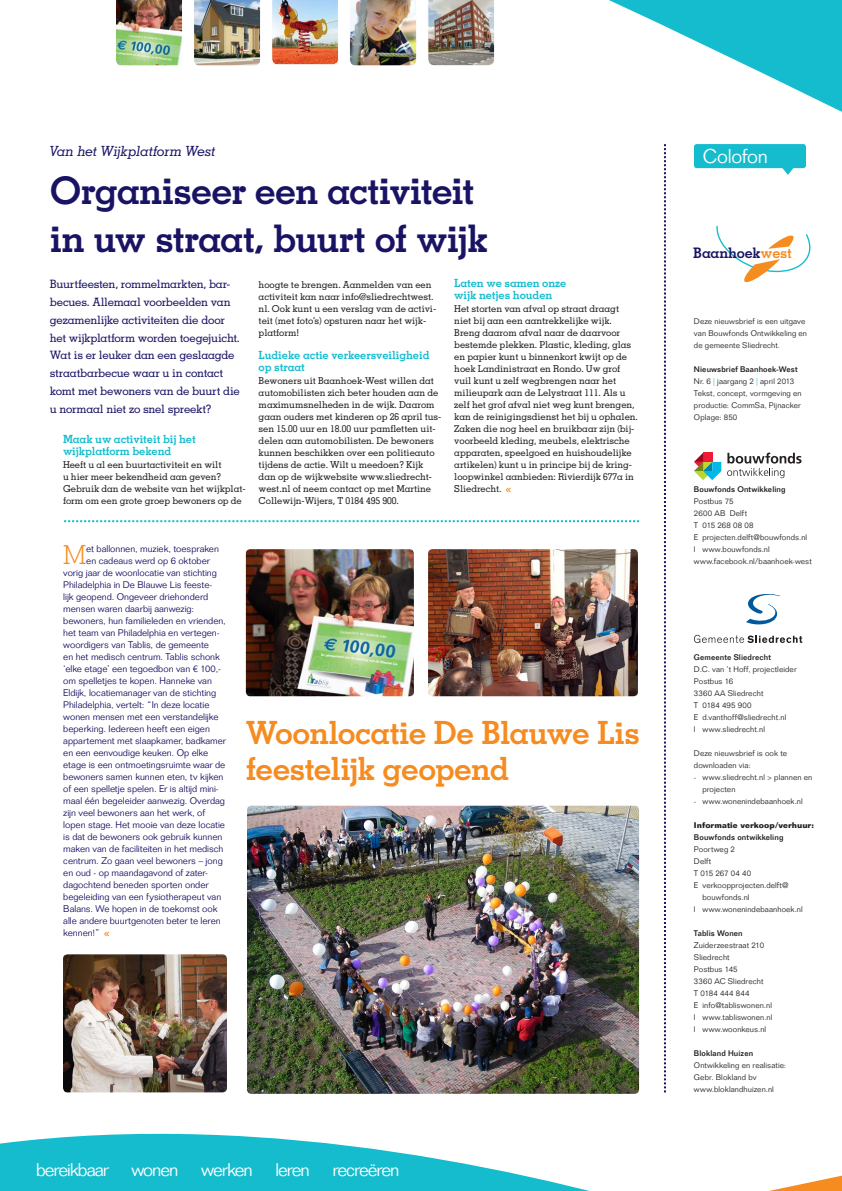
<style>
.page{position:relative;width:842px;height:1191px;background:#fff}
.page>*{position:absolute;margin:0;border:0;box-sizing:border-box;transform-origin:0 0}
.t1{font:700 38px/48px "Memphis LT Std";letter-spacing:-.03em;color:#191364}
.t2{font:700 32px/36px "Memphis LT Std";letter-spacing:-.03em;color:#f68b1f}
.t3{font:300 26.1px "Memphis LT Std";color:#f68b1f}
.t4{font:300 19.5px "Folio Std";letter-spacing:-.015em;color:#fff}
.t5{font:300 18px "Folio Std";letter-spacing:-.055em;color:#fff}
.t6{font:700 14.5px "Memphis LT Std";letter-spacing:-.015em;color:#191364}
.t7{font:italic 500 14px "Memphis LT Std";letter-spacing:-.035em;color:#191364}
.t8{font:500 11.5px/17.8px "Memphis LT Std";letter-spacing:-.03em;color:#191364}
.t9{font:700 11.2px/12px "Memphis LT Std";letter-spacing:-.01em;color:#14bcce}
.t10{font:500 9.5px/12px "Memphis LT Std";letter-spacing:-.01em;color:#231f20}
.t11{font:300 9.5px "Folio Std";letter-spacing:-.005em;color:#191364}
.t12{font:300 8px/12px "Folio Std";letter-spacing:.015em;color:#231f20}
.t13{font:500 8px "Folio Std";letter-spacing:.015em;color:#231f20}
.t14{font:700 8px "Folio Std";letter-spacing:.01em;color:#231f20}
.s1{font-family:"Folio Std";font-weight:300;font-size:17.5px;color:#f68b1f}
.s2{font-size:17.5px;color:#f68b1f}
.s3{color:#f68b1f}
.s4{font-weight:500}
.s5{color:#14bcce}
</style>
<div class="page">
<svg style="left:609px;top:0;width:233px;height:169px"></svg>
<svg style="left:0;top:1133px;width:590px;height:58px;fill:#14bcce"></svg>
<svg style="left:769px;top:1175px;width:73px;height:16px"></svg>
<svg style="left:694px;top:453px;width:27px;height:27px"></svg>
<svg style="left:727px;top:452px;width:74px;height:26px"></svg>
<svg style="left:746px;top:594px;width:34px;height:31px"></svg>
<svg style="left:694px;top:635px;width:108px;height:8px"></svg>
<div style="left:694px;top:144px;width:112px;height:24px;background:#14bcce;border-radius:3px"></div>
<svg style="left:781px;top:168px;width:14px;height:7px"></svg>
<svg style="left:716px;top:225px;width:95px;height:58px"></svg>
<img style="left:194px;top:0;width:67px;height:66px">
<img style="left:116px;top:0;width:66px;height:66px">
<img style="left:349px;top:0;width:68px;height:66px">
<img style="left:427px;top:0;width:68px;height:66px">
<img style="left:272px;top:0;width:66px;height:65px">
<svg style="left:664px;top:144px;width:2px;height:948px"></svg>
<svg style="left:64px;top:520px;width:575px;height:2px"></svg>
<img style="left:247px;top:805px;width:392px;height:288px">
<img style="left:246px;top:549px;width:168px;height:147px">
<img style="left:63px;top:954px;width:164px;height:138px">
<img style="left:428px;top:549px;width:210px;height:147px">
<h3 class="t7" style="left:50px;top:143px;width:167px">Van het Wijkplatform West</h3>
<h1 class="t1" style="left:50px;top:166px;width:440px">Organiseer een activiteit in uw straat, buurt of wijk</h1>
<p class="t8" style="left:50px;top:275px;width:192px">Buurtfeesten, rommelmarkten, bar&shy;becues. Allemaal voorbeelden van gezamenlijke activiteiten die door het wijkplatform worden toegejuicht.<br>Wat is er leuker dan een geslaagde straatbarbecue waar u in contact komt met bewoners van de buurt die u normaal niet zo snel spreekt?</p>
<p class="t9" style="left:454px;top:276px;width:114px">Laten we samen onze wijk netjes houden</p>
<p class="t10" style="left:454px;top:303px;width:185px">Het storten van afval op straat draagt niet bij aan een aantrekkelijke wijk.<br>Breng daarom afval naar de daarvoor bestemde plekken. Plastic, kleding, glas en papier kunt u binnenkort kwijt op de hoek Landinistraat en Rondo. Uw grof vuil kunt u zelf wegbrengen naar het milieupark aan de Lelystraat 111. Als u zelf het grof afval niet weg kunt brengen, kan de reinigingsdienst het bij u ophalen.<br>Zaken die nog heel en bruikbaar zijn (bij&shy;voorbeeld kleding, meubels, elektrische apparaten, speelgoed en huishoudelijke artikelen) kunt u in principe bij de kring&shy;loopwinkel aanbieden: Rivierdijk 677a in Sliedrecht. <span class="s1">«</span></p>
<p class="t10" style="left:259px;top:279px;width:179px">hoogte te brengen. Aanmelden van een activiteit kan naar info@sliedrechtwest. nl. Ook kunt u een verslag van de activi&shy;teit (met foto’s) opsturen naar het wijk&shy;platform!</p>
<p class="t9" style="left:259px;top:348px;width:172px">Ludieke actie verkeersveiligheid op straat</p>
<p class="t10" style="left:259px;top:375px;width:184px">Bewoners uit Baanhoek-West willen dat automobilisten zich beter houden aan de maximumsnelheden in de wijk. Daarom gaan ouders met kinderen op 26 april tus&shy;sen 15.00 uur en 18.00 uur pamfletten uit&shy;delen aan automobilisten. De bewoners kunnen beschikken over een politieauto tijdens de actie. Wilt u meedoen? Kijk dan op de wijkwebsite www.sliedrecht&shy;west.nl of neem contact op met Martine Collewijn-Wijers, T 0184 495 900.</p>
<p class="t9" style="left:63px;top:432px;width:134px">Maak uw activiteit bij het wijkplatform bekend</p>
<p class="t10" style="left:63px;top:459px;width:184px">Heeft u al een buurtactiviteit en wilt<br>u hier meer bekendheid aan geven?<br>Gebruik dan de website van het wijkplat&shy;form om een grote groep bewoners op de</p>
<h3 class="t3" style="left:63px;top:539px;width:25px">M</h3>
<p class="t11" style="left:86px;top:543px;width:134px">et ballonnen, muziek, toespraken</p>
<p class="t11" style="left:86px;top:555px;width:125px">en cadeaus werd op 6 oktober</p>
<p class="t11" style="left:63px;top:567px;width:155px">vorig jaar de woonlocatie van stichting</p>
<p class="t11" style="left:63px;top:579px;width:151px">Philadelphia in De Blauwe Lis feeste-</p>
<p class="t11" style="left:63px;top:591px;width:147px">lijk geopend. Ongeveer driehonderd</p>
<p class="t11" style="left:63px;top:603px;width:132px">mensen waren daarbij aanwezig:</p>
<p class="t11" style="left:63px;top:615px;width:164px">bewoners, hun familieleden en vrienden,</p>
<p class="t11" style="left:63px;top:627px;width:158px">het team van Philadelphia en vertegen-</p>
<p class="t11" style="left:63px;top:639px;width:147px">woordigers van Tablis, de gemeente</p>
<p class="t11" style="left:63px;top:651px;width:158px">en het medisch centrum. Tablis schonk</p>
<p class="t11" style="left:63px;top:663px;width:159px">‘elke etage’ een tegoedbon van € 100,-</p>
<p class="t11" style="left:63px;top:675px;width:150px">om spelletjes te kopen. Hanneke van</p>
<p class="t11" style="left:63px;top:687px;width:155px">Eldijk, locatiemanager van de stichting</p>
<p class="t11" style="left:63px;top:699px;width:148px">Philadelphia, vertelt: “In deze locatie</p>
<p class="t11" style="left:63px;top:711px;width:157px">wonen mensen met een verstandelijke</p>
<p class="t11" style="left:63px;top:723px;width:148px">beperking. Iedereen heeft een eigen</p>
<p class="t11" style="left:63px;top:735px;width:164px">appartement met slaapkamer, badkamer</p>
<p class="t11" style="left:63px;top:747px;width:146px">en een eenvoudige keuken. Op elke</p>
<p class="t11" style="left:63px;top:759px;width:164px">etage is een ontmoetingsruimte waar de</p>
<p class="t11" style="left:63px;top:771px;width:162px">bewoners samen kunnen eten, tv kijken</p>
<p class="t11" style="left:63px;top:783px;width:157px">of een spelletje spelen. Er is altijd mini-</p>
<p class="t11" style="left:63px;top:795px;width:163px">maal één begeleider aanwezig. Overdag</p>
<p class="t11" style="left:63px;top:807px;width:143px">zijn veel bewoners aan het werk, of</p>
<p class="t11" style="left:63px;top:819px;width:163px">lopen stage. Het mooie van deze locatie</p>
<p class="t11" style="left:63px;top:831px;width:161px">is dat de bewoners ook gebruik kunnen</p>
<p class="t11" style="left:63px;top:843px;width:162px">maken van de faciliteiten in het medisch</p>
<p class="t11" style="left:63px;top:855px;width:161px">centrum. Zo gaan veel bewoners – jong</p>
<p class="t11" style="left:63px;top:867px;width:146px">en oud - op maandagavond of zater-</p>
<p class="t11" style="left:63px;top:879px;width:147px">dagochtend beneden sporten onder</p>
<p class="t11" style="left:63px;top:891px;width:159px">begeleiding van een fysiotherapeut van</p>
<p class="t11" style="left:63px;top:903px;width:156px">Balans. We hopen in de toekomst ook</p>
<p class="t11" style="left:63px;top:915px;width:159px">alle andere buurtgenoten beter te leren</p>
<p class="t11" style="left:63px;top:927px;width:50px">kennen!” <span class="s2">«</span></p>
<h2 class="t2" style="left:246px;top:714px;width:396px">Woonlocatie De Blauwe Lis feestelijk geopend</h2>
<h3 class="t5" style="left:36px;top:1159px;width:74px">bereikbaar</h3>
<h3 class="t5" style="left:131px;top:1159px;width:49px">wonen</h3>
<h3 class="t5" style="left:201px;top:1159px;width:53px">werken</h3>
<h3 class="t5" style="left:275px;top:1159px;width:36px">leren</h3>
<h3 class="t5" style="left:332px;top:1159px;width:69px">recreëren</h3>
<h3 class="t4" style="left:703px;top:144px;width:66px">Colofon</h3>
<h3 class="t6" style="left:693px;top:243px;width:100px">Baanhoek<span class="s3">west</span></h3>
<p class="t12" style="left:694px;top:315px;width:115px">Deze nieuwsbrief is een uitgave van Bouwfonds Ontwikkeling en de gemeente Sliedrecht.</p>
<p class="t12" style="left:694px;top:363px;width:109px"><span class="s4">Nieuwsbrief Baanhoek-West<br></span>Nr. 6 <span class="s5">|</span> jaargang 2 <span class="s5">|</span> april 2013<br>Tekst, concept, vormgeving en productie: CommSa, Pijnacker<br>Oplage: 850</p>
<p class="t13" style="left:694px;top:484px;width:93px">Bouwfonds Ontwikkeling</p>
<p class="t12" style="left:694px;top:495px;width:119px">Postbus 75<br>2600 AB Delft<br>T 015 268 08 08<br>E projecten.delft@bouwfonds.nl<br>I www.bouwfonds.nl www.facebook.nl/baanhoek-west</p>
<p class="t13" style="left:694px;top:652px;width:78px">Gemeente Sliedrecht</p>
<p class="t12" style="left:694px;top:663px;width:104px">D.C. van ’t Hoff, projectleider<br>Postbus 16<br>3360 AA Sliedrecht<br>T 0184 495 900<br>E d.vanthoff@sliedrecht.nl<br>I www.sliedrecht.nl</p>
<p class="t12" style="left:694px;top:747px;width:95px">Deze nieuwsbrief is ook te downloaden via:</p>
<p class="t12" style="left:702px;top:771px;width:111px;text-indent:-9px">- www.sliedrecht.nl &gt; plannen en projecten</p>
<p class="t12" style="left:694px;top:795px;width:110px">- www.wonenindebaanhoek.nl</p>
<p class="t14" style="left:694px;top:820px;width:122px">Informatie verkoop/verhuur:</p>
<p class="t13" style="left:694px;top:832px;width:91px">Bouwfonds ontwikkeling</p>
<p class="t12" style="left:694px;top:843px;width:43px">Poortweg 2</p>
<p class="t12" style="left:694px;top:855px;width:19px">Delft</p>
<p class="t12" style="left:694px;top:867px;width:59px">T 015 267 04 40</p>
<p class="t12" style="left:694px;top:879px;width:96px">E verkoopprojecten.delft@</p>
<p class="t12" style="left:702px;top:891px;width:49px">bouwfonds.nl</p>
<p class="t12" style="left:694px;top:903px;width:110px">I www.wonenindebaanhoek.nl</p>
<p class="t13" style="left:694px;top:928px;width:50px">Tablis Wonen</p>
<p class="t12" style="left:694px;top:939px;width:80px">Zuiderzeestraat 210<br>Sliedrecht<br>Postbus 145<br>3360 AC Sliedrecht<br>T 0184 444 844<br>E info@tabliswonen.nl<br>I www.tabliswonen.nl<br>I www.woonkeus.nl</p>
<p class="t13" style="left:694px;top:1048px;width:61px">Blokland Huizen</p>
<p class="t12" style="left:694px;top:1059px;width:94px">Ontwikkeling en realisatie:<br>Gebr. Blokland bv www.bloklandhuizen.nl</p>
</div>
